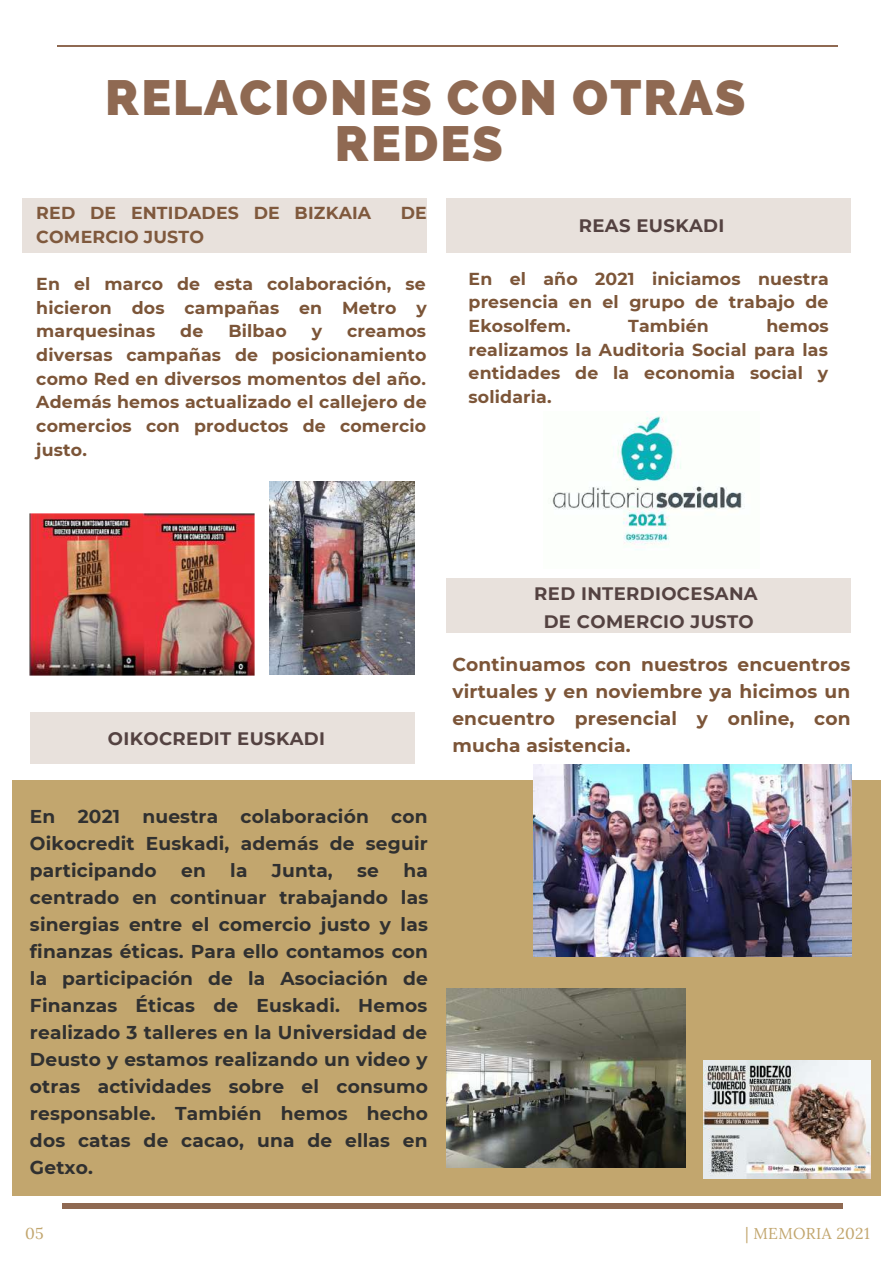
<style>
.page{position:relative;width:894px;height:1264px;background:#fff}
.page>*{position:absolute;margin:0;border:0;box-sizing:border-box;transform-origin:0 0}
.t1{font:800 49.65px/46.2px "Raleway";letter-spacing:.04em;color:#8f6952;text-align:center}
.t2{font:700 18.6px/27px "Montserrat";letter-spacing:.01em;color:#303030;text-align:justify}
.t3{font:700 18.6px/27px "Montserrat";letter-spacing:.01em;color:#7c5538;text-align:justify}
.t4{font:700 18px/28.2px "Montserrat";letter-spacing:.02em;color:#544241;text-align:center}
.t5{font:700 17.25px/23.7px "Montserrat";letter-spacing:.01em;color:#7c5538;text-align:justify}
.t6{font:15.75px "Lora";letter-spacing:.02em;color:#c2a66e}
</style>
<div class="page">
<div style="left:12px;top:780px;width:868px;height:415px;background:#c2a66e"></div>
<img style="left:533px;top:764px;width:318px;height:192px">
<hr style="left:57px;top:46px;width:780px;height:1px;background:#8f6952">
<div style="left:62px;top:1203px;width:780px;height:6px;background:#8f6952"></div>
<img style="left:30px;top:514px;width:224px;height:161px">
<img style="left:269px;top:481px;width:145px;height:194px">
<div style="left:446px;top:198px;width:404px;height:55px;background:#e8e1dc"></div>
<div style="left:23px;top:198px;width:404px;height:55px;background:#e8e1dc"></div>
<img style="left:550px;top:411px;width:195px;height:139px">
<div style="left:446px;top:578px;width:404px;height:54px;background:#e8e1dc"></div>
<div style="left:30px;top:712px;width:384px;height:52px;background:#e8e1dc"></div>
<img style="left:446px;top:988px;width:239px;height:179px">
<img style="left:703px;top:1060px;width:166px;height:118px">
<h1 class="t1" style="left:105px;top:74px;width:641px">RELACIONES CON OTRAS<br>REDES</h1>
<p class="t5" style="left:36px;top:201px;width:336px">RED DE ENTIDADES DE BIZKAIA</p>
<p class="t5" style="left:400px;top:201px;width:28px">DE</p>
<p class="t5" style="left:36px;top:225px;width:169px">COMERCIO JUSTO</p>
<p class="t5" style="left:36px;top:272px;width:392px">En el marco de esta colaboración, se hicieron dos campañas en Metro y marquesinas</p>
<p class="t5" style="left:180px;top:319px;width:25px">de</p>
<p class="t5" style="left:228px;top:319px;width:60px">Bilbao</p>
<p class="t5" style="left:312px;top:319px;width:12px">y</p>
<p class="t5" style="left:36px;top:319px;width:392px;text-indent:311px">creamos diversas campañas de posicionamiento como Red en diversos momentos del año.<br>Además hemos actualizado el callejero de comercios con productos de comercio justo.</p>
<p class="t4" style="left:578px;top:211px;width:147px">REAS EUSKADI</p>
<p class="t5" style="left:468px;top:266px;width:361px">En el año 2021 iniciamos nuestra presencia en el grupo de trabajo de Ekosolfem.</p>
<p class="t5" style="left:628px;top:314px;width:82px">También</p>
<p class="t5" style="left:468px;top:314px;width:361px;text-indent:298px">hemos realizamos la Auditoria Social para las entidades de la economia social y solidaria.</p>
<p class="t4" style="left:108px;top:724px;width:219px">OIKOCREDIT EUSKADI</p>
<p class="t2" style="left:30px;top:802px;width:399px">En 2021 nuestra colaboración con Oikocredit Euskadi, además de seguir participando</p>
<p class="t2" style="left:30px;top:856px;width:399px;text-indent:373px">ha centrado en continuar trabajando las sinergias entre el comercio justo y las finanzas éticas. Para ello contamos con la participación de la Asociación de Finanzas Éticas de Euskadi. Hemos realizado 3 talleres en la Universidad de Deusto y estamos realizando un video y otras actividades sobre el consumo responsable. También hemos hecho dos catas de cacao, una de ellas en Getxo.</p>
<p class="t2" style="left:181px;top:856px;width:26px">en</p>
<p class="t2" style="left:230px;top:856px;width:19px">la</p>
<p class="t2" style="left:272px;top:856px;width:62px">Junta,</p>
<p class="t2" style="left:357px;top:856px;width:23px">se</p>
<p class="t4" style="left:534px;top:579px;width:225px">RED INTERDIOCESANA<br>DE COMERCIO JUSTO</p>
<p class="t3" style="left:452px;top:651px;width:399px">Continuamos con nuestros encuentros virtuales y en noviembre ya hicimos un encuentro presencial y online, con mucha asistencia.</p>
<p class="t6" style="left:25px;top:1222px;width:20px">05</p>
<p class="t6" style="left:745px;top:1222px;width:126px">| MEMORIA 2021</p>
</div>
